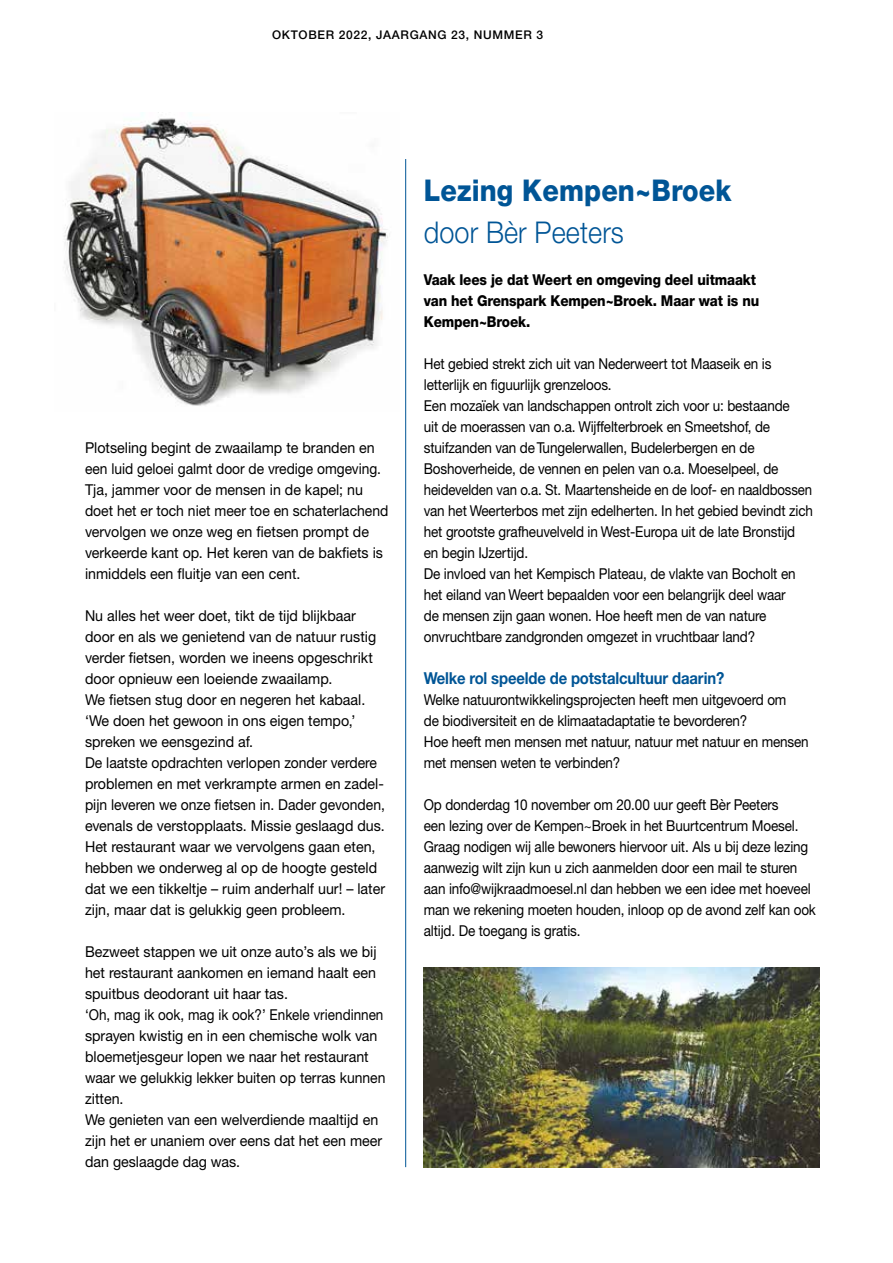
<style>
.page{position:relative;width:893px;height:1263px;background:#fff}
.page>*{position:absolute;margin:0;border:0;box-sizing:border-box;transform-origin:0 0}
.t1{font:800 30px "Helvetica Neue CE";letter-spacing:.005em;color:#005596;scale:.9 1}
.t2{font:300 30px "Helvetica Neue CE";letter-spacing:.005em;color:#005596;scale:.9 1}
.t3{font:700 16.5px "Helvetica Neue CE";letter-spacing:-.01em;color:#005596;scale:.9 1}
.t4{font:15px/21px "Helvetica Neue CE";letter-spacing:-.01em;color:#000;scale:.9 1}
.t5{font:15px/21px "Helvetica Neue CE";letter-spacing:-.01em;color:#000;scale:.95 1}
.t6{font:800 15px/21px "Helvetica Neue CE";letter-spacing:-.01em;color:#000;scale:.9 1}
.t7{font:500 12px "Helvetica Neue CE";letter-spacing:.055em;color:#000}
</style>
<div class="page">
<img style="left:423px;top:967px;width:396px;height:200px">
<img style="left:64px;top:113px;width:324px;height:293px">
<hr style="left:405px;top:159px;width:1px;height:1008px;background:#005596">
<p class="t7" style="left:272px;top:28px;width:148px">OKTOBER 2022, JAARGANG</p>
<p class="t7" style="left:451px;top:28px;width:34px">23, NUMM</p>
<p class="t7" style="left:515px;top:28px;width:29px">ER 3</p>
<p class="t5" style="left:85px;top:437px;width:321px">Plotseling begint de zwaailamp te branden en een luid geloei galmt door de vredige omgeving.<br>Tja, jammer voor de mensen in de kapel; nu doet het er toch niet meer toe en schaterlachend vervolgen we onze weg en fietsen prompt de verkeerde kant op. Het keren van de bakfiets is inmiddels een fluitje van een cent.</p>
<p class="t5" style="left:85px;top:605px;width:317px">Nu alles het weer doet, tikt de tijd blijkbaar door en als we genietend van de natuur rustig verder fietsen, worden we ineens opgeschrikt door opnieuw een loeiende zwaailamp.<br>We fietsen stug door en negeren het kabaal. ‘We doen het gewoon in ons eigen tempo,’ spreken we eensgezind af.<br>De laatste opdrachten verlopen zonder verdere problemen en met verkrampte armen en zadel&shy;pijn leveren we onze fietsen in. Dader gevonden, evenals de verstopplaats. Missie geslaagd dus.<br>Het restaurant waar we vervolgens gaan eten, hebben we onderweg al op de hoogte gesteld dat we een tikkeltje – ruim anderhalf uur! – later zijn, maar dat is gelukkig geen probleem.</p>
<p class="t5" style="left:85px;top:941px;width:318px">Bezweet stappen we uit onze auto’s als we bij het restaurant aankomen en iemand haalt een spuitbus deodorant uit haar tas.<br>‘Oh, mag ik ook, mag ik ook?’ Enkele vriendinnen sprayen kwistig en in een chemische wolk van bloemetjesgeur lopen we naar het restaurant waar we gelukkig lekker buiten op terras kunnen zitten.<br>We genieten van een welverdiende maaltijd en zijn het er unaniem over eens dat het een meer dan geslaagde dag was.</p>
<h1 class="t1" style="left:424px;top:172px;width:344px">Lezing Kempen~Broek</h1>
<h1 class="t2" style="left:424px;top:214px;width:224px">door Bèr Peeters</h1>
<p class="t6" style="left:424px;top:269px;width:374px">Vaak lees je dat Weert en omgeving deel uitmaakt van het Grenspark Kempen~Broek. Maar wat is nu<br>Kempen~Broek.</p>
<p class="t4" style="left:424px;top:353px;width:434px">Het gebied strekt zich uit van Nederweert tot Maaseik en is letterlijk en figuurlijk grenzeloos.<br>Een mozaïek van landschappen ontrolt zich voor u: bestaande<br>uit de moerassen van o.a. Wijffelterbroek en Smeetshof, de stuifzanden van de Tungelerwallen, Budelerbergen en de Boshoverheide, de vennen en pelen van o.a. Moeselpeel, de heidevelden van o.a. St. Maartensheide en de loof- en naaldbossen van het Weerterbos met zijn edelherten. In het gebied bevindt zich het grootste grafheuvelveld in West-Europa uit de late Bronstijd en begin IJzertijd.<br>De invloed van het Kempisch Plateau, de vlakte van Bocholt en het eiland van Weert bepaalden voor een belangrijk deel waar<br>de mensen zijn gaan wonen. Hoe heeft men de van nature onvruchtbare zandgronden omgezet in vruchtbaar land?</p>
<p class="t3" style="left:424px;top:668px;width:336px">Welke rol speelde de potstalcultuur daarin?</p>
<p class="t4" style="left:424px;top:689px;width:429px">Welke natuurontwikkelingsprojecten heeft men uitgevoerd om<br>de biodiversiteit en de klimaatadaptatie te bevorderen?<br>Hoe heeft men mensen met natuur, natuur met natuur en mensen met mensen weten te verbinden?</p>
<p class="t4" style="left:424px;top:794px;width:437px">Op donderdag 10 november om 20.00 uur geeft Bèr Peeters<br>een lezing over de Kempen~Broek in het Buurtcentrum Moesel.<br>Graag nodigen wij alle bewoners hiervoor uit. Als u bij deze lezing aanwezig wilt zijn kun u zich aanmelden door een mail te sturen aan info@wijkraadmoesel.nl dan hebben we een idee met hoeveel man we rekening moeten houden, inloop op de avond zelf kan ook altijd. De toegang is gratis.</p>
</div>
